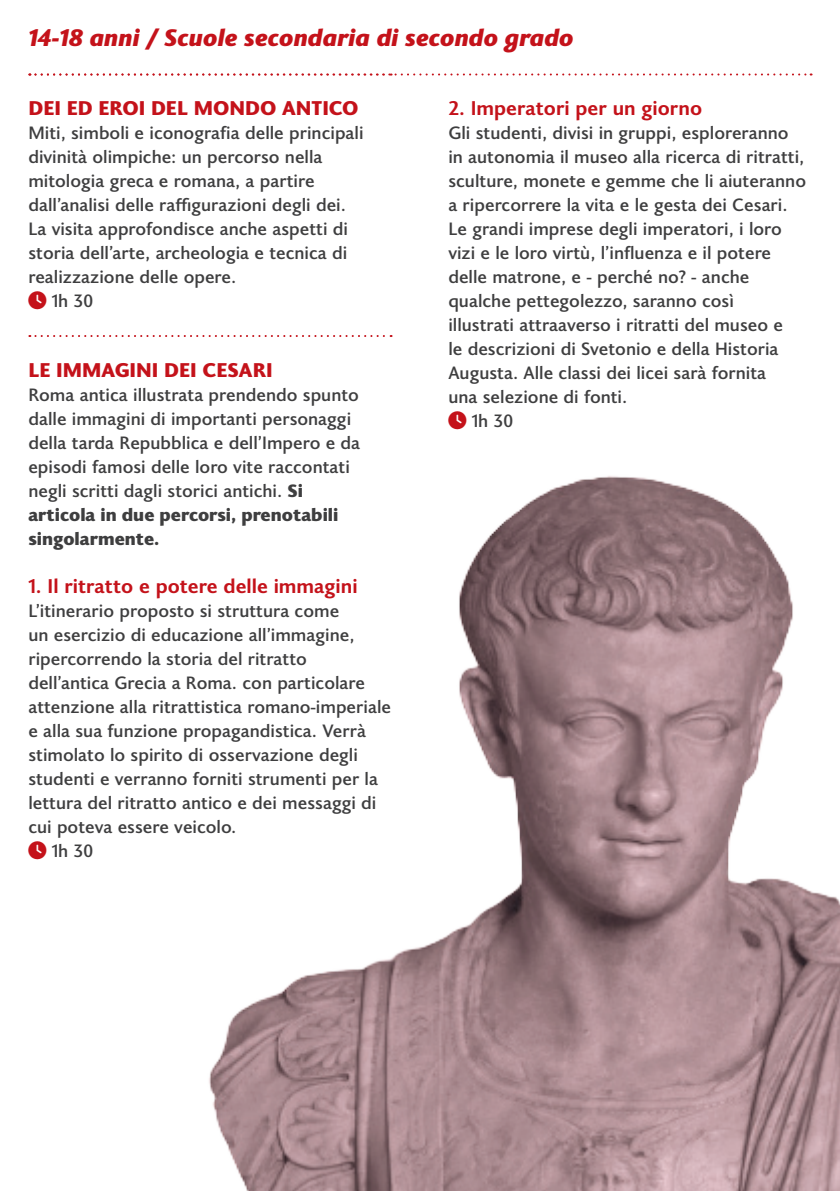
<style>
.page{position:relative;width:840px;height:1191px;background:#fff}
.page>*{position:absolute;margin:0;border:0;box-sizing:border-box;transform-origin:0 0}
.t1{font:italic 900 24px "Joanna Sans Nova";color:#c4121a}
.t2{font:700 20px "Joanna Sans Nova";color:#c4121a}
.t3{font:900 20px "Joanna Sans Nova";color:#c4121a}
.t4{font:500 18px/24px "Joanna Sans Nova";color:#3e3e3f}
.s1{color:#c4121a}
.s2{font-weight:900}
</style>
<div class="page">
<svg style="left:29px;top:73px;width:782px;height:3px"></svg>
<svg style="left:29px;top:335px;width:362px;height:2px"></svg>
<img style="left:209px;top:476px;width:630px;height:715px">
<h1 class="t1" style="left:28px;top:19px;width:546px">14-18 anni / Scuole secondaria di secondo grado</h1>
<p class="t3" style="left:28px;top:93px;width:331px">DEI ED EROI DEL MONDO ANTICO</p>
<p class="t4" style="left:28px;top:120px;width:336px">Miti, simboli e iconografia delle principali divinità olimpiche: un percorso nella mitologia greca e romana, a partire dall’analisi delle raffigurazioni degli dei.<br>La visita approfondisce anche aspetti di storia dell’arte, archeologia e tecnica di realizzazione delle opere.</p>
<p class="t4" style="left:28px;top:288px;width:66px"><span class="s1">●□</span> 1h 30</p>
<p class="t3" style="left:28px;top:355px;width:246px">LE IMMAGINI DEI CESARI</p>
<p class="t4" style="left:28px;top:381px;width:333px">Roma antica illustrata prendendo spunto dalle immagini di importanti personaggi della tarda Repubblica e dell’Impero e da episodi famosi delle loro vite raccontati negli scritti dagli storici antichi. <span class="s2">Si articola in due percorsi, prenotabili singolarmente.</span></p>
<p class="t2" style="left:28px;top:571px;width:330px">1. Il ritratto e potere delle immagini</p>
<p class="t4" style="left:28px;top:597px;width:364px">L’itinerario proposto si struttura come<br>un esercizio di educazione all’immagine, ripercorrendo la storia del ritratto dell’antica Grecia a Roma. con particolare attenzione alla ritrattistica romano-imperiale e alla sua funzione propagandistica. Verrà stimolato lo spirito di osservazione degli studenti e verranno forniti strumenti per la lettura del ritratto antico e dei messaggi di cui poteva essere veicolo.</p>
<p class="t4" style="left:28px;top:837px;width:66px"><span class="s1">●□</span> 1h 30</p>
<p class="t2" style="left:448px;top:94px;width:255px">2. Imperatori per un giorno</p>
<p class="t4" style="left:448px;top:120px;width:359px">Gli studenti, divisi in gruppi, esploreranno in autonomia il museo alla ricerca di ritratti, sculture, monete e gemme che li aiuteranno a ripercorrere la vita e le gesta dei Cesari.<br>Le grandi imprese degli imperatori, i loro vizi e le loro virtù, l’influenza e il potere delle matrone, e - perché no? - anche qualche pettegolezzo, saranno così<br>illustrati attraaverso i ritratti del museo e<br>le descrizioni di Svetonio e della Historia Augusta. Alle classi dei licei sarà fornita<br>una selezione di fonti.</p>
<p class="t4" style="left:448px;top:408px;width:66px"><span class="s1">●□</span> 1h 30</p>
</div>
